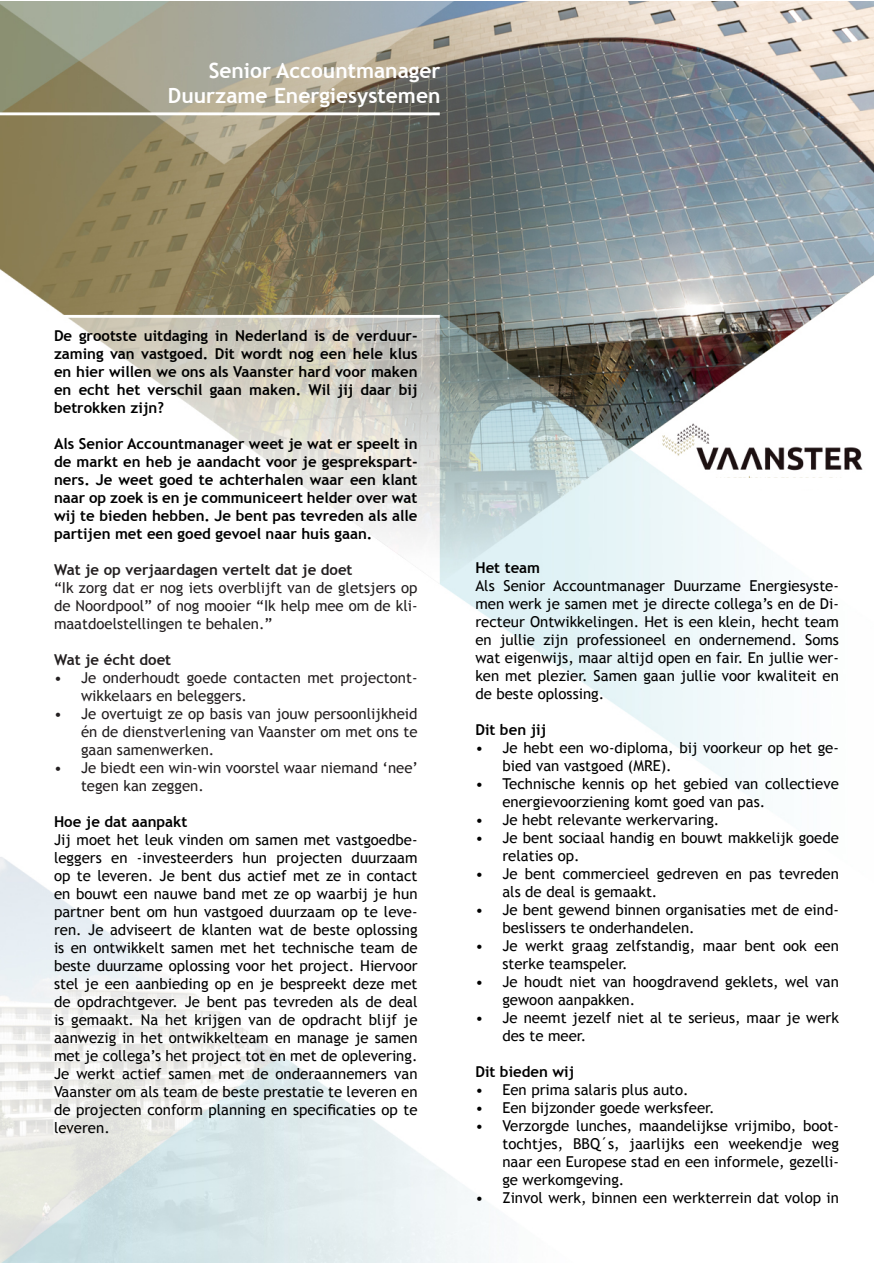
<style>
.page{position:relative;width:893px;height:1263px;background:#fff}
.page>*{position:absolute;margin:0;border:0;box-sizing:border-box;transform-origin:0 0}
.t1{font:700 21px "Trebuchet MS";color:#fff}
.t2{font:15px/18px "Trebuchet MS";color:#000}
.t3{font:700 15px/18px "Trebuchet MS";color:#000;text-align:justify}
.t4{font:15px/18px "Trebuchet MS";color:#231f20;text-align:justify}
.t5{font:700 15px "Trebuchet MS";color:#231f20}
</style>
<div class="page">
<img style="left:0;top:1px;width:874px;height:1262px">
<div style="left:702px;top:478px;width:156px;height:10px;background:#fff"></div>
<p class="t1" style="left:209px;top:57px;width:233px">Senior Accountmanager</p>
<p class="t1" style="left:168px;top:83px;width:274px">Duurzame Energiesystemen</p>
<p class="t3" style="left:54px;top:326px;width:365px">De grootste uitdaging in Nederland is de verduur&shy;zaming van vastgoed. Dit wordt nog een hele klus en hier willen we ons als Vaanster hard voor maken en echt het verschil gaan maken. Wil jij daar bij betrokken zijn?</p>
<p class="t3" style="left:54px;top:434px;width:365px">Als Senior Accountmanager weet je wat er speelt in de markt en heb je aandacht voor je gesprekspart&shy;ners. Je weet goed te achterhalen waar een klant naar op zoek is en je communiceert helder over wat wij te bieden hebben. Je bent pas tevreden als alle partijen met een goed gevoel naar huis gaan.</p>
<p class="t5" style="left:54px;top:560px;width:300px">Wat je op verjaardagen vertelt dat je doet</p>
<p class="t4" style="left:54px;top:578px;width:365px">“Ik zorg dat er nog iets overblijft van de gletsjers op de Noordpool” of nog mooier “Ik help mee om de kli&shy;maatdoelstellingen te behalen.”</p>
<p class="t5" style="left:54px;top:650px;width:119px">Wat je écht doet</p>
<p class="t4" style="left:81px;top:668px;width:338px;text-indent:-27px">• Je onderhoudt goede contacten met projectont&shy;wikkelaars en beleggers.</p>
<p class="t4" style="left:81px;top:704px;width:338px;text-indent:-27px">• Je overtuigt ze op basis van jouw persoonlijkheid én de dienstverlening van Vaanster om met ons te gaan samenwerken.</p>
<p class="t4" style="left:81px;top:758px;width:339px;text-indent:-27px">• Je biedt een win-win voorstel waar niemand ‘nee’ tegen kan zeggen.</p>
<p class="t3" style="left:54px;top:812px;width:135px">Hoe je dat aanpakt</p>
<p class="t2" style="left:54px;top:830px;width:365px;text-align:justify">Jij moet het leuk vinden om samen met vastgoedbe&shy;leggers en -investeerders hun projecten duurzaam op te leveren. Je bent dus actief met ze in contact en bouwt een nauwe band met ze op waarbij je hun partner bent om hun vastgoed duurzaam op te leve&shy;ren. Je adviseert de klanten wat de beste oplossing is en ontwikkelt samen met het technische team de beste duurzame oplossing voor het project. Hiervoor stel je een aanbieding op en je bespreekt deze met de opdrachtgever. Je bent pas tevreden als de deal is gemaakt. Na het krijgen van de opdracht blijf je aanwezig in het ontwikkelteam en manage je samen met je collega’s het project tot en met de oplevering.<br>Je werkt actief samen met de onderaannemers van Vaanster om als team de beste prestatie te leveren en de projecten conform planning en specificaties op te leveren.</p>
<p class="t3" style="left:475px;top:559px;width:66px">Het team</p>
<p class="t2" style="left:475px;top:577px;width:365px;text-align:justify">Als Senior Accountmanager Duurzame Energiesyste&shy;men werk je samen met je directe collega’s en de Di&shy;recteur Ontwikkelingen. Het is een klein, hecht team en jullie zijn professioneel en ondernemend. Soms wat eigenwijs, maar altijd open en fair. En jullie wer&shy;ken met plezier. Samen gaan jullie voor kwaliteit en de beste oplossing.</p>
<p class="t3" style="left:475px;top:721px;width:72px">Dit ben jij</p>
<p class="t2" style="left:502px;top:739px;width:338px;text-indent:-27px">• Je hebt een wo-diploma, bij voorkeur op het ge&shy;bied van vastgoed (MRE).</p>
<p class="t2" style="left:502px;top:775px;width:338px;text-indent:-27px">• Technische kennis op het gebied van collectieve energievoorziening komt goed van pas.</p>
<p class="t2" style="left:475px;top:811px;width:245px">• Je hebt relevante werkervaring.</p>
<p class="t2" style="left:502px;top:829px;width:338px;text-indent:-27px">• Je bent sociaal handig en bouwt makkelijk goede relaties op.</p>
<p class="t2" style="left:502px;top:865px;width:338px;text-indent:-27px">• Je bent commercieel gedreven en pas tevreden als de deal is gemaakt.</p>
<p class="t2" style="left:502px;top:901px;width:338px;text-indent:-27px">• Je bent gewend binnen organisaties met de eind&shy;beslissers te onderhandelen.</p>
<p class="t2" style="left:502px;top:937px;width:338px;text-indent:-27px">• Je werkt graag zelfstandig, maar bent ook een sterke teamspeler.</p>
<p class="t2" style="left:502px;top:973px;width:338px;text-indent:-27px">• Je houdt niet van hoogdravend geklets, wel van gewoon aanpakken.</p>
<p class="t2" style="left:502px;top:1009px;width:338px;text-indent:-27px">• Je neemt jezelf niet al te serieus, maar je werk des te meer.</p>
<p class="t3" style="left:475px;top:1063px;width:100px">Dit bieden wij</p>
<p class="t2" style="left:475px;top:1081px;width:215px">• Een prima salaris plus auto.</p>
<p class="t2" style="left:475px;top:1099px;width:241px">• Een bijzonder goede werksfeer.</p>
<p class="t2" style="left:502px;top:1117px;width:338px;text-align:justify;text-indent:-27px">• Verzorgde lunches, maandelijkse vrijmibo, boot&shy;tochtjes, BBQ´s, jaarlijks een weekendje weg naar een Europese stad en een informele, gezelli&shy;ge werkomgeving.</p>
<p class="t2" style="left:475px;top:1189px;width:365px">• Zinvol werk, binnen een werkterrein dat volop in</p>
</div>
